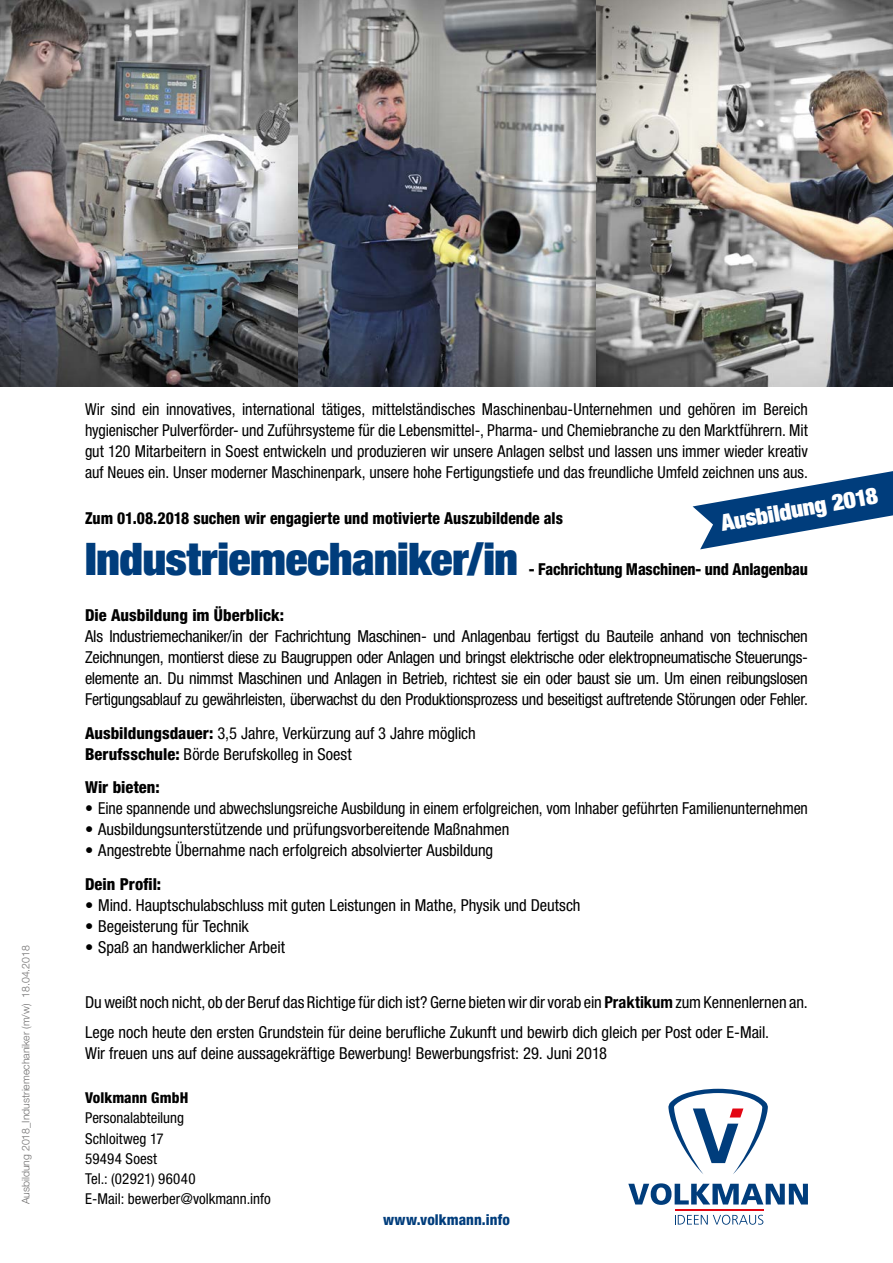
<style>
.page{position:relative;width:893px;height:1263px;background:#fff}
.page>*{position:absolute;margin:0;border:0;box-sizing:border-box;transform-origin:0 0}
.t1{font:900 expanded 45px "Helvetica Neue LT";letter-spacing:-.005em;color:#003d7c}
.t2{font:900 expanded 22.95px "Helvetica Neue LT";color:#fff}
.t3{font:condensed 16.5px/21px "Helvetica Neue LT";letter-spacing:-.005em;color:#000;text-align:justify}
.t4{font:condensed 16.5px "Helvetica Neue LT";letter-spacing:-.005em;color:#000;scale:.96 1}
.t5{font:800 condensed 16.5px "Helvetica Neue LT";color:#000;scale:.95 1}
.t6{font:800 condensed 16.5px "Helvetica Neue LT";color:#000}
.t7{font:condensed 15px/20.2px "Helvetica Neue LT";color:#000}
.t8{font:800 condensed 15px "Helvetica Neue LT";letter-spacing:.005em;color:#003d7c}
.t9{font:800 condensed 15px "Helvetica Neue LT";letter-spacing:.005em;color:#000}
.t10{font:300 10.5px "Helvetica Neue LT";color:#706f6f}
.s1{font-weight:800}
.s2{font-weight:700}
</style>
<div class="page">
<img style="left:0;top:0;width:893px;height:387px">
<svg style="left:668px;top:1089px;width:100px;height:85px"></svg>
<svg style="left:628px;top:1183px;width:180px;height:22px"></svg>
<svg style="left:675px;top:1215px;width:88px;height:10px"></svg>
<hr style="left:675px;top:1209px;width:88px;height:1px;background:#e30613">
<svg style="left:693px;top:471px;width:200px;height:78px"></svg>
<p class="t10" style="left:19px;top:1204px;width:261px;rotate:-90deg">Ausbildung 2018_Industriemechaniker (m/w) 18.04.2018</p>
<p class="t3" style="left:85px;top:398px;width:724px">Wir sind ein innovatives, international tätiges, mittelständisches Maschinenbau-Unternehmen und gehören im Bereich hygienischer Pulverförder- und Zuführsysteme für die Lebensmittel-, Pharma- und Chemiebranche zu den Marktführern. Mit gut 120 Mitarbeitern in Soest entwickeln und produzieren wir unsere Anlagen selbst und lassen uns immer wieder kreativ auf Neues ein. Unser moderner Maschinenpark, unsere hohe Fertigungstiefe und das freundliche Umfeld zeichnen uns aus.</p>
<p class="t5" style="left:85px;top:508px;width:505px">Zum 01.08.2018 suchen wir engagierte und motivierte Auszubildende als</p>
<h1 class="t1" style="left:85px;top:530px;width:434px">Industriemechaniker/in</h1>
<h2 class="t2" style="left:719px;top:508px;width:160px;rotate:-10deg">Ausbildung 2018</h2>
<p class="t5" style="left:529px;top:558px;width:295px">- Fachrichtung Maschinen- und Anlagenbau</p>
<p class="t6" style="left:85px;top:605px;width:201px">Die Ausbildung im Überblick:</p>
<p class="t3" style="left:85px;top:625px;width:724px">Als Industriemechaniker/in der Fachrichtung Maschinen- und Anlagenbau fertigst du Bauteile anhand von technischen Zeichnungen, montierst diese zu Baugruppen oder Anlagen und bringst elektrische oder elektropneumatische Steuerungs&shy;elemente an. Du nimmst Maschinen und Anlagen in Betrieb, richtest sie ein oder baust sie um. Um einen reibungslosen Fertigungsablauf zu gewährleisten, überwachst du den Produktionsprozess und beseitigst auftretende Störungen oder Fehler.</p>
<p class="t3" style="left:85px;top:722px;width:392px"><span class="s1">Ausbildungsdauer:</span> 3,5 Jahre, Verkürzung auf 3 Jahre möglich<br><span class="s1">Berufsschule:</span> Börde Berufskolleg in Soest</p>
<p class="t6" style="left:85px;top:777px;width:76px">Wir bieten:</p>
<p class="t4" style="left:85px;top:799px;width:754px">• Eine spannende und abwechslungsreiche Ausbildung in einem erfolgreichen, vom Inhaber geführten Familienunternehmen</p>
<p class="t3" style="left:85px;top:819px;width:426px">• Ausbildungsunterstützende und prüfungsvorbereitende Maßnahmen</p>
<p class="t3" style="left:85px;top:840px;width:410px">• Angestrebte Übernahme nach erfolgreich absolvierter Ausbildung</p>
<p class="t6" style="left:85px;top:874px;width:78px">Dein Profil:</p>
<p class="t3" style="left:85px;top:895px;width:497px">• Mind. Hauptschulabschluss mit guten Leistungen in Mathe, Physik und Deutsch</p>
<p class="t3" style="left:85px;top:916px;width:165px">• Begeisterung für Technik</p>
<p class="t3" style="left:85px;top:937px;width:201px">• Spaß an handwerklicher Arbeit</p>
<p class="t3" style="left:85px;top:987px;width:724px;line-height:29.5px">Du weißt noch nicht, ob der Beruf das Richtige für dich ist? Gerne bieten wir dir vorab ein <span class="s2">Praktikum</span> zum Kennenlernen an.<br>Lege noch heute den ersten Grundstein für deine berufliche Zukunft und bewirb dich gleich per Post oder E-Mail.</p>
<p class="t3" style="left:85px;top:1042px;width:523px">Wir freuen uns auf deine aussagekräftige Bewerbung! Bewerbungsfrist: 29. Juni 2018</p>
<p class="t9" style="left:85px;top:1088px;width:105px">Volkmann GmbH</p>
<p class="t7" style="left:85px;top:1108px;width:187px">Personalabteilung<br>Schloitweg 17<br>59494 Soest<br>Tel.: (02921) 96040<br>E-Mail: bewerber@volkmann.info</p>
<p class="t8" style="left:383px;top:1210px;width:128px">www.volkmann.info</p>
</div>
